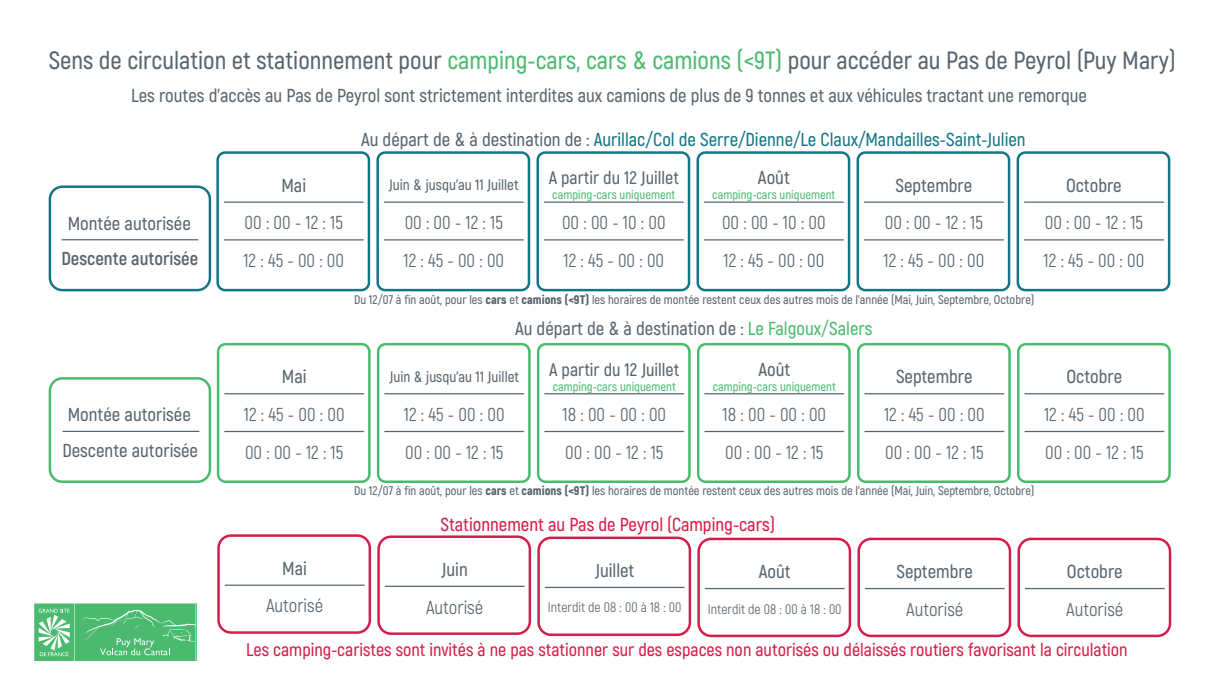
<style>
.page{position:relative;width:1218px;height:693px;background:#fff}
.page>*{position:absolute;margin:0;border:0;box-sizing:border-box;transform-origin:0 0}
.t1{font:600 25px "Akrobat";color:#58656f}
.t2{font:18.75px/37.7px "Akrobat";color:#58656f}
.t3{font:600 18.75px/35.3px "Akrobat";color:#58656f}
.t4{font:600 18.75px "Akrobat";color:#147584}
.t5{font:600 18.75px "Akrobat";color:#d61c48}
.t6{font:700 18.75px "Akrobat";color:#58656f}
.t7{font:600 18.12px "Akrobat";color:#d61c48}
.t8{font:600 18.12px "Akrobat";color:#58656f}
.t9{font:600 15px "Akrobat";color:#58656f}
.t10{font:13.75px "Akrobat";color:#58656f}
.t11{font:600 12.5px "Akrobat";color:#58656f}
.t12{font:600 12.5px "Akrobat";color:#4bba6f}
.s1{color:#4bba6f}
.s2{color:#58656f}
.s3{font-weight:900}
</style>
<div class="page">
<div style="left:49px;top:185px;width:162px;height:106px;border:2px solid #147585;border-radius:12px"></div>
<hr style="left:61px;top:239px;width:137px;height:1px;background:#58656f">
<div style="left:216px;top:151px;width:154px;height:140px;border:2px solid #147585;border-radius:8px"></div>
<hr style="left:224px;top:201px;width:140px;height:2px;background:#58656f">
<hr style="left:224px;top:239px;width:140px;height:1px;background:#58656f">
<div style="left:376px;top:151px;width:154px;height:140px;border:2px solid #147584;border-radius:8px"></div>
<hr style="left:384px;top:201px;width:140px;height:2px;background:#58656f">
<hr style="left:384px;top:239px;width:140px;height:1px;background:#58656f">
<div style="left:536px;top:151px;width:154px;height:140px;border:2px solid #147584;border-radius:8px"></div>
<hr style="left:544px;top:201px;width:140px;height:2px;background:#58656f">
<hr style="left:544px;top:239px;width:140px;height:1px;background:#58656f">
<div style="left:696px;top:151px;width:154px;height:140px;border:2px solid #147584;border-radius:8px"></div>
<hr style="left:704px;top:201px;width:140px;height:2px;background:#58656f">
<hr style="left:704px;top:239px;width:140px;height:1px;background:#58656f">
<div style="left:856px;top:151px;width:154px;height:140px;border:2px solid #147584;border-radius:8px"></div>
<hr style="left:864px;top:201px;width:140px;height:2px;background:#58656f">
<hr style="left:864px;top:239px;width:140px;height:1px;background:#58656f">
<div style="left:1016px;top:151px;width:154px;height:140px;border:2px solid #147584;border-radius:8px"></div>
<hr style="left:1024px;top:201px;width:140px;height:2px;background:#58656f">
<hr style="left:1024px;top:239px;width:140px;height:1px;background:#58656f">
<div style="left:49px;top:377px;width:162px;height:106px;border:2px solid #4bba6f;border-radius:12px"></div>
<hr style="left:63px;top:431px;width:136px;height:1px;background:#58656f">
<div style="left:217px;top:343px;width:154px;height:140px;border:2px solid #4bba6f;border-radius:8px"></div>
<hr style="left:224px;top:393px;width:140px;height:1px;background:#58656f">
<hr style="left:224px;top:431px;width:140px;height:1px;background:#58656f">
<div style="left:377px;top:343px;width:154px;height:140px;border:2px solid #4bba6f;border-radius:8px"></div>
<hr style="left:384px;top:393px;width:140px;height:1px;background:#58656f">
<hr style="left:384px;top:431px;width:140px;height:1px;background:#58656f">
<div style="left:537px;top:343px;width:154px;height:140px;border:2px solid #4bba6f;border-radius:8px"></div>
<hr style="left:544px;top:393px;width:140px;height:1px;background:#58656f">
<hr style="left:544px;top:431px;width:140px;height:1px;background:#58656f">
<div style="left:697px;top:343px;width:154px;height:140px;border:2px solid #4bba6f;border-radius:8px"></div>
<hr style="left:704px;top:393px;width:140px;height:1px;background:#58656f">
<hr style="left:704px;top:431px;width:140px;height:1px;background:#58656f">
<div style="left:857px;top:343px;width:154px;height:140px;border:2px solid #4bba6f;border-radius:8px"></div>
<hr style="left:864px;top:393px;width:140px;height:1px;background:#58656f">
<hr style="left:864px;top:431px;width:140px;height:1px;background:#58656f">
<div style="left:1017px;top:343px;width:154px;height:140px;border:2px solid #4bba6f;border-radius:8px"></div>
<hr style="left:1024px;top:393px;width:140px;height:1px;background:#58656f">
<hr style="left:1024px;top:431px;width:140px;height:1px;background:#58656f">
<div style="left:217px;top:534px;width:154px;height:100px;border:2px solid #d61c48;border-radius:12px"></div>
<hr style="left:225px;top:584px;width:139px;height:2px;background:#58656f">
<div style="left:377px;top:535px;width:154px;height:100px;border:2px solid #d61c48;border-radius:12px"></div>
<hr style="left:385px;top:585px;width:139px;height:2px;background:#58656f">
<div style="left:537px;top:536px;width:154px;height:100px;border:2px solid #d61c48;border-radius:12px"></div>
<hr style="left:545px;top:587px;width:139px;height:1px;background:#58656f">
<div style="left:697px;top:537px;width:154px;height:100px;border:2px solid #d61c48;border-radius:12px"></div>
<hr style="left:705px;top:588px;width:139px;height:1px;background:#58656f">
<div style="left:857px;top:537px;width:154px;height:100px;border:2px solid #d61c48;border-radius:12px"></div>
<hr style="left:865px;top:588px;width:139px;height:1px;background:#58656f">
<div style="left:1017px;top:537px;width:154px;height:100px;border:2px solid #d61c48;border-radius:12px"></div>
<hr style="left:1025px;top:588px;width:139px;height:1px;background:#58656f">
<svg style="left:34px;top:603px;width:162px;height:58px;background:#61c280"></svg>
<h1 class="t1" style="left:49px;top:45px;width:1128px">Sens de circulation et stationnement pour <span class="s1">camping-cars, cars &amp; camions (&lt;9T)</span> pour accéder au Pas de Peyrol (Puy Mary)</h1>
<p class="t3" style="left:131px;top:78px;width:957px">Les routes d’accès au Pas de Peyrol sont strictement interdites aux camions de plus de 9 tonnes et aux véhicules tractant une remorque</p>
<p class="t3" style="left:68px;top:205px;width:125px">Montée autorisée</p>
<p class="t6" style="left:61px;top:247px;width:138px">Descente autorisée</p>
<p class="t3" style="left:62px;top:397px;width:137px">Montée autorisée<br>Descente autorisée</p>
<p class="t3" style="left:281px;top:168px;width:26px">Mai</p>
<p class="t2" style="left:243px;top:204px;width:102px">00 : 00 - 12 : 15<br>12 : 45 - 00 : 00</p>
<p class="t3" style="left:282px;top:359px;width:26px">Mai</p>
<p class="t2" style="left:244px;top:396px;width:102px">12 : 45 - 00 : 00<br>00 : 00 - 12 : 15</p>
<p class="t4" style="left:361px;top:128px;width:666px"><span class="s2">Au départ de &amp; à destination de :</span> Aurillac/Col de Serre/Dienne/Le Claux/Mandailles-Saint-Julien</p>
<p class="t9" style="left:389px;top:176px;width:131px">Juin &amp; jusqu’au 11 Juillet</p>
<p class="t2" style="left:403px;top:204px;width:102px">00 : 00 - 12 : 15<br>12 : 45 - 00 : 00</p>
<p class="t8" style="left:549px;top:167px;width:132px">A partir du 12 Juillet</p>
<p class="t12" style="left:552px;top:187px;width:125px">camping-cars uniquement</p>
<p class="t2" style="left:562px;top:204px;width:105px">00 : 00 - 10 : 00<br>12 : 45 - 00 : 00</p>
<p class="t3" style="left:758px;top:160px;width:33px">Août</p>
<p class="t12" style="left:712px;top:187px;width:125px">camping-cars uniquement</p>
<p class="t2" style="left:722px;top:204px;width:105px">00 : 00 - 10 : 00<br>12 : 45 - 00 : 00</p>
<p class="t3" style="left:895px;top:168px;width:78px">Septembre</p>
<p class="t2" style="left:883px;top:204px;width:102px">00 : 00 - 12 : 15<br>12 : 45 - 00 : 00</p>
<p class="t11" style="left:354px;top:292px;width:682px">Du 12/07 à fin août, pour les <span class="s3">cars</span> et <span class="s3">camions (&lt;9T)</span> les horaires de montée restent ceux des autres mois de l’année (Mai, Juin, Septembre, Octobre)</p>
<p class="t3" style="left:515px;top:311px;width:359px">Au départ de &amp; à destination de : <span class="s1">Le Falgoux/Salers</span></p>
<p class="t9" style="left:389px;top:367px;width:131px">Juin &amp; jusqu’au 11 Juillet</p>
<p class="t2" style="left:404px;top:396px;width:102px">12 : 45 - 00 : 00<br>00 : 00 - 12 : 15</p>
<p class="t8" style="left:549px;top:358px;width:132px">A partir du 12 Juillet</p>
<p class="t12" style="left:553px;top:379px;width:125px">camping-cars uniquement</p>
<p class="t2" style="left:562px;top:396px;width:105px">18 : 00 - 00 : 00<br>00 : 00 - 12 : 15</p>
<p class="t3" style="left:758px;top:352px;width:33px">Août</p>
<p class="t12" style="left:713px;top:379px;width:125px">camping-cars uniquement</p>
<p class="t2" style="left:722px;top:396px;width:105px">18 : 00 - 00 : 00<br>00 : 00 - 12 : 15</p>
<p class="t3" style="left:896px;top:359px;width:78px">Septembre</p>
<p class="t2" style="left:884px;top:396px;width:102px">12 : 45 - 00 : 00<br>00 : 00 - 12 : 15</p>
<p class="t11" style="left:354px;top:483px;width:682px">Du 12/07 à fin août, pour les <span class="s3">cars</span> et <span class="s3">camions (&lt;9T)</span> les horaires de montée restent ceux des autres mois de l’année (Mai, Juin, Septembre, Octobre)</p>
<p class="t5" style="left:441px;top:512px;width:336px">Stationnement au Pas de Peyrol (Camping-cars)</p>
<p class="t3" style="left:1066px;top:168px;width:57px">Octobre</p>
<p class="t2" style="left:1043px;top:204px;width:102px">00 : 00 - 12 : 15<br>12 : 45 - 00 : 00</p>
<p class="t3" style="left:1066px;top:359px;width:57px">Octobre</p>
<p class="t2" style="left:1044px;top:396px;width:102px">12 : 45 - 00 : 00<br>00 : 00 - 12 : 15</p>
<p class="t3" style="left:282px;top:550px;width:26px">Mai</p>
<p class="t2" style="left:266px;top:587px;width:59px">Autorisé</p>
<p class="t3" style="left:441px;top:552px;width:28px">Juin</p>
<p class="t2" style="left:426px;top:588px;width:59px">Autorisé</p>
<p class="t3" style="left:595px;top:553px;width:41px">Juillet</p>
<p class="t10" style="left:548px;top:599px;width:135px">Interdit de 08 : 00 à 18 : 00</p>
<p class="t3" style="left:759px;top:554px;width:33px">Août</p>
<p class="t10" style="left:708px;top:600px;width:135px">Interdit de 08 : 00 à 18 : 00</p>
<p class="t3" style="left:1067px;top:554px;width:57px">Octobre</p>
<p class="t2" style="left:1066px;top:590px;width:59px">Autorisé</p>
<p class="t7" style="left:246px;top:639px;width:883px">Les camping-caristes sont invités à ne pas stationner sur des espaces non autorisés ou délaissés routiers favorisant la circulation</p>
<p class="t3" style="left:896px;top:554px;width:78px">Septembre</p>
<p class="t2" style="left:906px;top:590px;width:59px">Autorisé</p>
</div>
